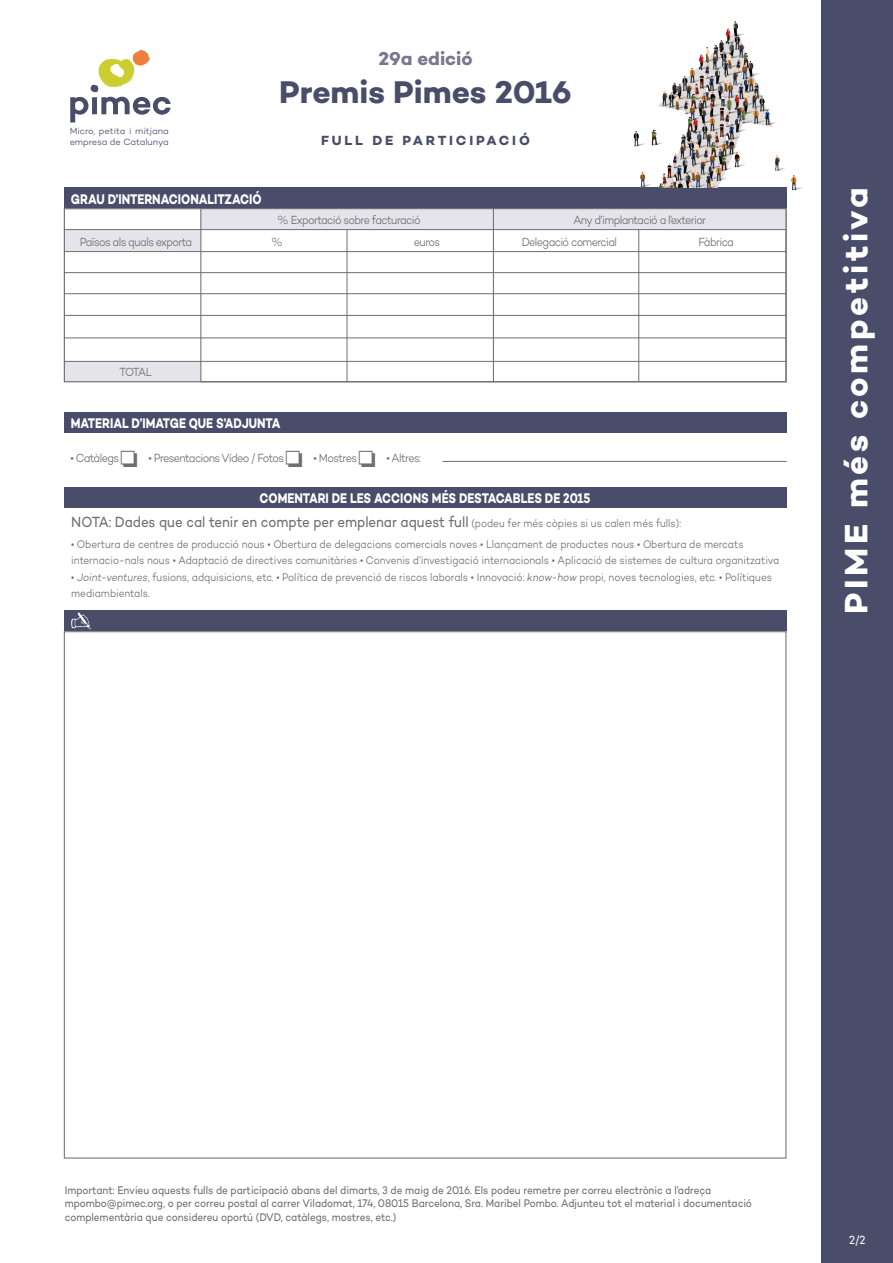
<style>
.page{position:relative;width:893px;height:1263px;background:#fff}
.page>*{position:absolute;margin:0;border:0;box-sizing:border-box;transform-origin:0 0}
.t1{font:700 33px "Campton";letter-spacing:.11em;color:#fff}
.t2{font:700 31.95px "Campton";color:#494d69}
.t3{font:700 18.9px "Campton";letter-spacing:-.005em;color:#77778f}
.t4{font:15px "Campton";letter-spacing:-.005em;color:#706f6f;scale:.89 1}
.t5{font:700 14.25px "Campton";color:#fff;scale:.8 1}
.t6{font:700 13.5px "Campton";letter-spacing:.21em;color:#494d69}
.t7{font:300 12px "Campton";letter-spacing:-.06em;color:#706f6f;scale:.9 1}
.t8{font:12px "Campton";color:#fff;scale:.89 1}
.t9{font:300 11.25px/16.5px "Campton";letter-spacing:-.01em;color:#706f6f;scale:.89 1}
.t10{font:11.25px/13.5px "Campton";letter-spacing:-.005em;color:#706f6f;scale:.89 1}
.t11{font:300 9.15px/10.9px "Campton";color:#494d69}
.s1{font-weight:300;font-size:11.25px}
.s2{font-style:italic}
</style>
<div class="page">
<div style="left:64px;top:610px;width:723px;height:21px;background:#494d69"></div>
<div style="left:821px;top:0;width:72px;height:1263px;background:#494d69"></div>
<svg style="left:71px;top:612px;width:20px;height:17px"></svg>
<div style="left:64px;top:487px;width:723px;height:21px;background:#494d69"></div>
<div style="left:64px;top:411px;width:723px;height:21px;background:#494d69"></div>
<hr style="left:442px;top:461px;width:345px;height:1px;background:#706f6f">
<div style="left:64px;top:230px;width:137px;height:21px;background:#e4e4eb"></div>
<div style="left:64px;top:361px;width:137px;height:21px;background:#e4e4eb"></div>
<div style="left:64px;top:187px;width:723px;height:21px;background:#494d69"></div>
<div style="left:201px;top:209px;width:585px;height:20px;background:#e4e4eb"></div>
<div style="left:200px;top:208px;width:586px;height:174px;border:1px solid #706f6f"></div>
<hr style="left:64px;top:229px;width:722px;height:1px;background:#706f6f">
<hr style="left:64px;top:251px;width:722px;height:1px;background:#706f6f">
<hr style="left:64px;top:272px;width:722px;height:1px;background:#706f6f">
<hr style="left:64px;top:293px;width:722px;height:1px;background:#706f6f">
<hr style="left:64px;top:315px;width:722px;height:1px;background:#706f6f">
<hr style="left:64px;top:338px;width:722px;height:1px;background:#706f6f">
<hr style="left:64px;top:361px;width:722px;height:1px;background:#706f6f">
<hr style="left:347px;top:230px;width:1px;height:151px;background:#706f6f">
<hr style="left:638px;top:230px;width:1px;height:151px;background:#706f6f">
<hr style="left:493px;top:208px;width:1px;height:173px;background:#706f6f">
<svg style="left:70px;top:50px;width:101px;height:72px"></svg>
<img style="left:640px;top:21px;width:136px;height:166px">
<img style="left:733px;top:151px;width:69px;height:40px">
<img style="left:633px;top:130px;width:23px;height:23px">
<img style="left:649px;top:125px;width:16px;height:22px">
<p class="t11" style="left:70px;top:126px;width:101px">Micro, petita i mitjana empresa de Catalunya</p>
<h3 class="t3" style="left:378px;top:47px;width:96px">29a edició</h3>
<h2 class="t2" style="left:279px;top:72px;width:294px">Premis Pimes 2016</h2>
<p class="t6" style="left:321px;top:132px;width:210px">FULL DE PARTICIPACIÓ</p>
<p class="t5" style="left:71px;top:190px;width:240px">GRAU D’INTERNACIONALITZACIÓ</p>
<p class="t7" style="left:277px;top:212px;width:161px">% Exportació sobre facturació</p>
<p class="t7" style="left:573px;top:212px;width:149px">Any d’implantació a l’exterior</p>
<p class="t7" style="left:80px;top:234px;width:126px">Països als quals exporta</p>
<p class="t7" style="left:271px;top:234px;width:15px">%</p>
<p class="t7" style="left:414px;top:234px;width:31px">euros</p>
<p class="t7" style="left:522px;top:234px;width:107px">Delegació comercial</p>
<p class="t7" style="left:698px;top:234px;width:41px">Fàbrica</p>
<p class="t7" style="left:119px;top:365px;width:38px">TOTAL</p>
<p class="t5" style="left:71px;top:414px;width:264px">MATERIAL D’IMATGE QUE S’ADJUNTA</p>
<p class="t7" style="left:71px;top:451px;width:55px">• Catàlegs</p>
<p class="t7" style="left:149px;top:451px;width:152px">• Presentacions Vídeo / Fotos</p>
<p class="t7" style="left:314px;top:451px;width:50px">• Mostres</p>
<p class="t7" style="left:386px;top:451px;width:40px">• Altres:</p>
<p class="t5" style="left:260px;top:489px;width:415px">COMENTARI DE LES ACCIONS MÉS DESTACABLES DE 2015</p>
<h3 class="t4" style="left:71px;top:512px;width:687px">NOTA: Dades que cal tenir en compte per emplenar aquest full <span class="s1">(podeu fer més còpies si us calen més fulls):</span></h3>
<p class="t9" style="left:71px;top:535px;width:797px">• Obertura de centres de producció nous • Obertura de delegacions comercials noves • Llançament de productes nous • Obertura de mercats internacio-nals nous • Adaptació de directives comunitàries • Convenis d’investigació internacionals • Aplicació de sistemes de cultura organitzativa</p>
<p class="t9" style="left:71px;top:568px;width:789px">• <span class="s2">Joint-ventures</span>, fusions, adquisicions, etc. • Política de prevenció de riscos laborals • Innovació: <span class="s2">know-how</span> propi, noves tecnologies, etc. • Polítiques mediambientals.</p>
<h1 class="t1" style="left:835px;top:614px;width:428px;rotate:-90deg">PIME més competitiva</h1>
<p class="t10" style="left:65px;top:1183px;width:774px">Important: Envieu aquests fulls de participació abans del dimarts, 3 de maig de 2016. Els podeu remetre per correu electrònic a l’adreça mpombo@pimec.org, o per correu postal al carrer Viladomat, 174, 08015 Barcelona, Sra. Maribel Pombo. Adjunteu tot el material i documentació complementària que considereu oportú (DVD, catàlegs, mostres, etc.)</p>
<p class="t8" style="left:849px;top:1232px;width:20px">2/2</p>
</div>
